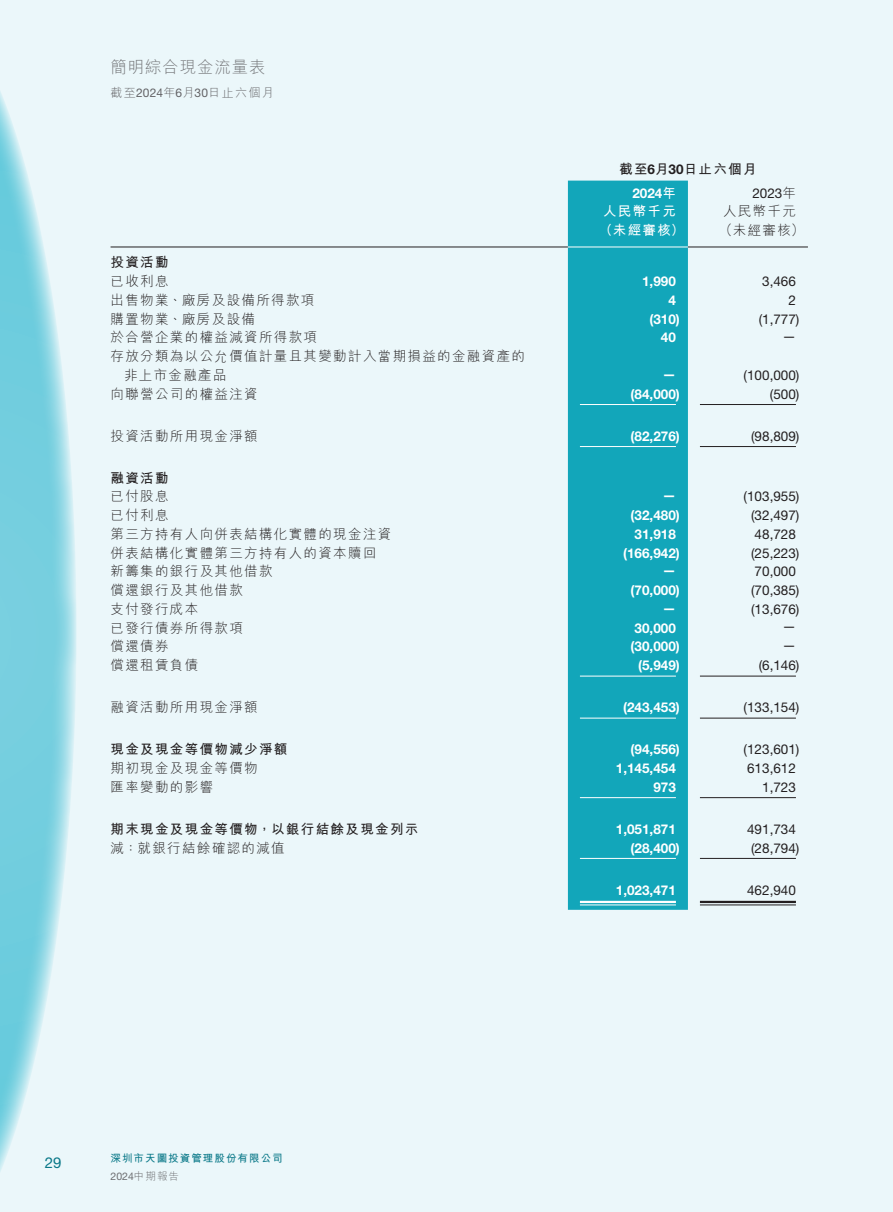
<style>
.page{position:relative;width:893px;height:1212px;background:#ebf7fa}
.page>*{position:absolute;margin:0;border:0;box-sizing:border-box;transform-origin:0 0}
.t1{font:300 16.5px "M Hei HK";letter-spacing:.05em;color:#76787b}
.t2{font:15px "Helvetica Neue LT Std";color:#097888}
._15_Table_Stub{font:300 13.5px "M Hei HK";letter-spacing:.1em;color:#231f20}
._01_Body_Text{font:13.5px "Helvetica Neue LT Std";color:#231f20}
._01_Body_Text-2{font:700 13.5px "Helvetica Neue LT Std";color:#fff}
._15_Table_Stub-2{font:700 13.5px "M Hei HK";letter-spacing:.1em;color:#231f20}
._01_Body_Text-3{font:700 13.5px "M Hei HK";letter-spacing:.1em;color:#231f20}
._01_Body_Text-4{font:300 13.5px "M Hei HK";letter-spacing:.1em;color:#231f20}
._01_Body_Text-5{font:700 13.5px "M Hei HK";letter-spacing:.1em;color:#fff}
.t3{font:300 12px "M Hei HK";letter-spacing:.115em;color:#636366}
.t4{font:700 10.5px "M Hei HK";letter-spacing:.1em;color:#097888}
.t5{font:10.5px "Helvetica Neue LT Std";color:#6c6d70}
.s1{font-family:"Helvetica Neue LT Std";font-weight:400}
.s2{font-family:"Helvetica Neue LT Std"}
.s3{font-family:"M Hei HK";font-weight:300}
.s4{font-family:"M Hei HK"}
</style>
<div class="page">
<svg style="left:0;top:91px;width:76px;height:1081px"></svg>
<div style="left:568px;top:181px;width:120px;height:729px;background:#12a6ba"></div>
<hr style="left:111px;top:247px;width:457px;height:1px;background:#231f20">
<hr style="left:568px;top:247px;width:120px;height:1px;background:#fff">
<hr style="left:688px;top:247px;width:120px;height:1px;background:#231f20">
<hr style="left:580px;top:404px;width:96px;height:1px;background:#fff">
<hr style="left:700px;top:404px;width:96px;height:1px;background:#231f20">
<hr style="left:580px;top:446px;width:96px;height:1px;background:#fff">
<hr style="left:700px;top:446px;width:96px;height:1px;background:#231f20">
<hr style="left:580px;top:676px;width:96px;height:1px;background:#fff">
<hr style="left:700px;top:676px;width:96px;height:1px;background:#231f20">
<hr style="left:580px;top:718px;width:96px;height:1px;background:#fff">
<hr style="left:700px;top:718px;width:96px;height:1px;background:#231f20">
<hr style="left:580px;top:797px;width:96px;height:1px;background:#fff">
<hr style="left:700px;top:797px;width:96px;height:1px;background:#231f20">
<hr style="left:580px;top:858px;width:96px;height:1px;background:#fff">
<hr style="left:700px;top:858px;width:96px;height:1px;background:#231f20">
<hr style="left:580px;top:901px;width:96px;height:2px;background:#fff">
<hr style="left:580px;top:904px;width:96px;height:1px;background:#fff">
<hr style="left:700px;top:901px;width:96px;height:2px;background:#231f20">
<hr style="left:700px;top:904px;width:96px;height:1px;background:#231f20">
<p class="t1" style="left:111px;top:55px;width:157px">簡明綜合現金流量表</p>
<p class="t3" style="left:111px;top:84px;width:165px">截至<span class="s1">2024</span>年月<span class="s1">6 30</span>日止六個月</p>
<p class="_01_Body_Text-3" style="left:619px;top:160px;width:139px">截至月<span class="s2">6 30</span>日止六個月</p>
<p class="_01_Body_Text" style="left:752px;top:185px;width:45px">2023<span class="s3">年</span></p>
<p class="_01_Body_Text-2" style="left:632px;top:184px;width:45px">2024<span class="s4">年</span></p>
<p class="_01_Body_Text-5" style="left:603px;top:202px;width:74px">人民幣千元</p>
<p class="_01_Body_Text-4" style="left:723px;top:202px;width:74px">人民幣千元</p>
<p class="_01_Body_Text-5" style="left:599px;top:220px;width:87px">（未經審核）</p>
<p class="_01_Body_Text-4" style="left:719px;top:221px;width:87px">（未經審核(</p>
<p class="_15_Table_Stub-2" style="left:111px;top:253px;width:60px">投資活動</p>
<p class="_15_Table_Stub" style="left:111px;top:272px;width:60px">已收利息</p>
<p class="_01_Body_Text-2" style="left:642px;top:273px;width:35px">1,990</p>
<p class="_01_Body_Text" style="left:762px;top:273px;width:35px">3,466</p>
<p class="_15_Table_Stub" style="left:111px;top:290px;width:205px">出售物業、廠房及設備所得款項</p>
<p class="_01_Body_Text-2" style="left:668px;top:292px;width:9px">4</p>
<p class="_01_Body_Text" style="left:788px;top:292px;width:9px">2</p>
<p class="_15_Table_Stub" style="left:111px;top:309px;width:146px">購置物業、廠房及設備</p>
<p class="_01_Body_Text-2" style="left:649px;top:310px;width:32px">)310(</p>
<p class="_01_Body_Text" style="left:759px;top:311px;width:42px">)1,777(</p>
<p class="_15_Table_Stub" style="left:111px;top:328px;width:208px">於合營企業的權益減資所得款項</p>
<p class="_15_Table_Stub" style="left:111px;top:347px;width:416px">存放分類為以公允價值計量且其變動計入當期損益的金融資產的</p>
<p class="_01_Body_Text-2" style="left:661px;top:329px;width:17px">40</p>
<p class="_01_Body_Text" style="left:782px;top:328px;width:15px">—</p>
<p class="_15_Table_Stub" style="left:124px;top:365px;width:104px">非上市金融產品</p>
<p class="_01_Body_Text-2" style="left:662px;top:365px;width:15px">—</p>
<p class="_01_Body_Text" style="left:744px;top:367px;width:57px">)100,000(</p>
<p class="_15_Table_Stub" style="left:111px;top:384px;width:149px">向聯營公司的權益注資</p>
<p class="_01_Body_Text-2" style="left:631px;top:385px;width:51px">)84,000(</p>
<p class="_01_Body_Text" style="left:770px;top:386px;width:31px">)500(</p>
<p class="_15_Table_Stub" style="left:111px;top:426px;width:149px">投資活動所用現金淨額</p>
<p class="_15_Table_Stub-2" style="left:111px;top:468px;width:60px">融資活動</p>
<p class="_01_Body_Text-2" style="left:631px;top:427px;width:51px">)82,276(</p>
<p class="_01_Body_Text" style="left:751px;top:428px;width:50px">)98,809(</p>
<p class="_15_Table_Stub" style="left:111px;top:487px;width:60px">已付股息</p>
<p class="_01_Body_Text-2" style="left:662px;top:487px;width:15px">—</p>
<p class="_01_Body_Text" style="left:744px;top:489px;width:57px">)103,955(</p>
<p class="_15_Table_Stub" style="left:111px;top:506px;width:60px">已付利息</p>
<p class="_01_Body_Text-2" style="left:631px;top:507px;width:51px">)32,480(</p>
<p class="_01_Body_Text" style="left:751px;top:507px;width:50px">)32,497(</p>
<p class="_15_Table_Stub" style="left:111px;top:524px;width:282px">第三方持有人向併表結構化實體的現金注資</p>
<p class="_01_Body_Text-2" style="left:635px;top:526px;width:43px">31,918</p>
<p class="_01_Body_Text" style="left:755px;top:526px;width:43px">48,728</p>
<p class="_15_Table_Stub" style="left:111px;top:543px;width:267px">併表結構化實體第三方持有人的資本贖回</p>
<p class="_01_Body_Text-2" style="left:623px;top:544px;width:58px">)166,942(</p>
<p class="_01_Body_Text" style="left:751px;top:545px;width:50px">)25,223(</p>
<p class="_15_Table_Stub" style="left:111px;top:562px;width:163px">新籌集的銀行及其他借款</p>
<p class="_01_Body_Text-2" style="left:662px;top:562px;width:15px">—</p>
<p class="_01_Body_Text" style="left:755px;top:564px;width:43px">70,000</p>
<p class="_15_Table_Stub" style="left:111px;top:581px;width:134px">償還銀行及其他借款</p>
<p class="_01_Body_Text-2" style="left:631px;top:582px;width:51px">)70,000(</p>
<p class="_01_Body_Text" style="left:751px;top:582px;width:50px">)70,385(</p>
<p class="_15_Table_Stub" style="left:111px;top:599px;width:89px">支付發行成本</p>
<p class="_01_Body_Text-2" style="left:662px;top:599px;width:15px">—</p>
<p class="_01_Body_Text" style="left:751px;top:601px;width:50px">)13,676(</p>
<p class="_15_Table_Stub" style="left:111px;top:618px;width:134px">已發行債券所得款項</p>
<p class="_01_Body_Text-2" style="left:635px;top:619px;width:43px">30,000</p>
<p class="_01_Body_Text" style="left:782px;top:618px;width:15px">—</p>
<p class="_15_Table_Stub" style="left:111px;top:637px;width:60px">償還債券</p>
<p class="_01_Body_Text-2" style="left:631px;top:638px;width:51px">)30,000(</p>
<p class="_01_Body_Text" style="left:782px;top:637px;width:15px">—</p>
<p class="_15_Table_Stub" style="left:111px;top:656px;width:89px">償還租賃負債</p>
<p class="_01_Body_Text-2" style="left:638px;top:657px;width:43px">)5,949(</p>
<p class="_01_Body_Text" style="left:759px;top:657px;width:42px">)6,146(</p>
<p class="_15_Table_Stub" style="left:111px;top:698px;width:149px">融資活動所用現金淨額</p>
<p class="_01_Body_Text-2" style="left:623px;top:699px;width:58px">)243,453(</p>
<p class="_01_Body_Text" style="left:744px;top:699px;width:57px">)133,154(</p>
<p class="_15_Table_Stub-2" style="left:111px;top:739px;width:178px">現金及現金等價物減少淨額</p>
<p class="_01_Body_Text-2" style="left:631px;top:741px;width:51px">)94,556(</p>
<p class="_01_Body_Text" style="left:744px;top:741px;width:57px">)123,601(</p>
<p class="_15_Table_Stub" style="left:111px;top:758px;width:149px">期初現金及現金等價物</p>
<p class="_01_Body_Text-2" style="left:616px;top:760px;width:62px">1,145,454</p>
<p class="_01_Body_Text" style="left:747px;top:760px;width:50px">613,612</p>
<p class="_15_Table_Stub" style="left:111px;top:777px;width:104px">匯率變動的影響</p>
<p class="_01_Body_Text-2" style="left:653px;top:779px;width:24px">973</p>
<p class="_01_Body_Text" style="left:762px;top:779px;width:35px">1,723</p>
<p class="_15_Table_Stub-2" style="left:111px;top:819px;width:309px">期末現金及現金等價物，以銀行結餘及現金列示</p>
<p class="_01_Body_Text-2" style="left:616px;top:821px;width:62px">1,051,871</p>
<p class="_01_Body_Text" style="left:747px;top:821px;width:50px">491,734</p>
<p class="_15_Table_Stub" style="left:111px;top:838px;width:176px">減：就銀行結餘確認的減值</p>
<p class="_01_Body_Text-2" style="left:631px;top:839px;width:51px">)28,400(</p>
<p class="_01_Body_Text" style="left:751px;top:840px;width:50px">)28,794(</p>
<p class="_01_Body_Text-2" style="left:616px;top:881px;width:62px">1,023,471</p>
<p class="_01_Body_Text" style="left:747px;top:882px;width:50px">462,940</p>
<p class="t2" style="left:45px;top:1154px;width:18px">29</p>
<p class="t4" style="left:111px;top:1150px;width:174px">深圳市天圖投資管理股份有限公司</p>
<p class="t5" style="left:111px;top:1170px;width:70px">2024<span class="s3">中期報告</span></p>
</div>
